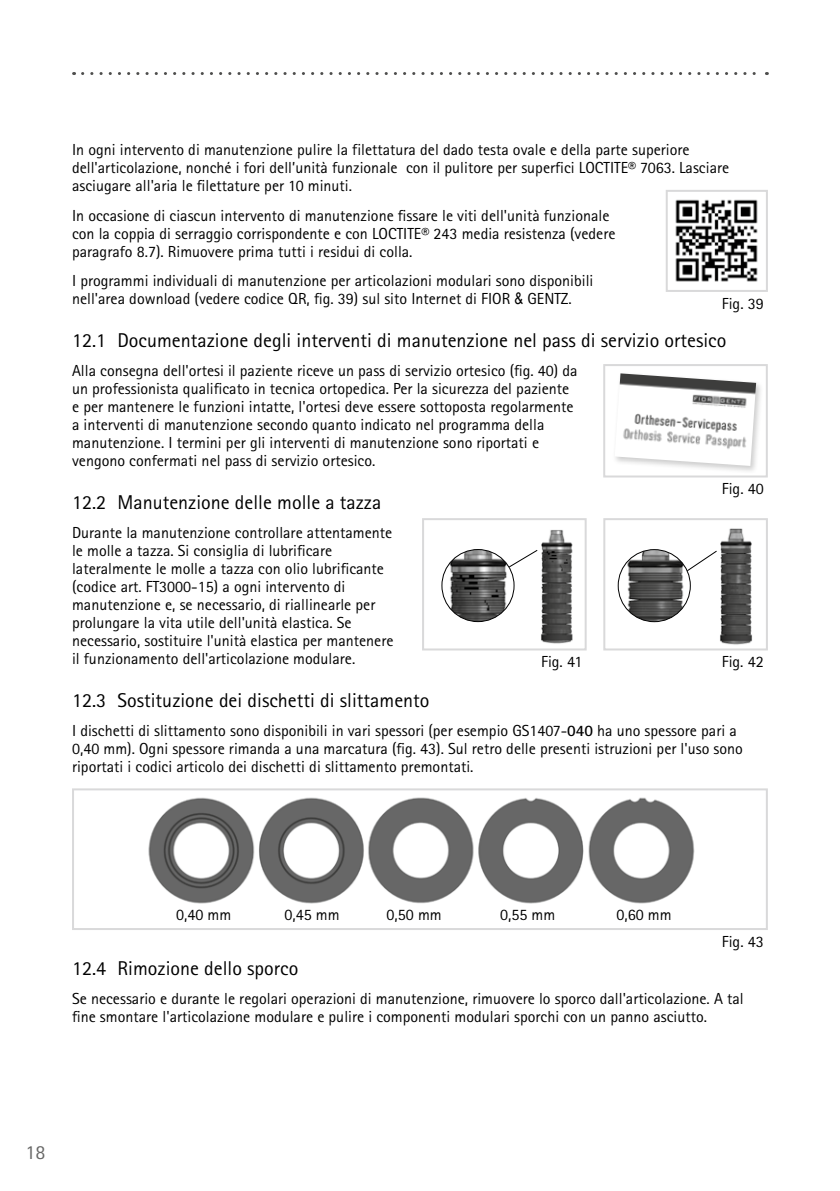
<style>
.page{position:relative;width:840px;height:1191px;background:#fff}
.page>*{position:absolute;margin:0;border:0;box-sizing:border-box;transform-origin:0 0}
.t1{font:20px "Rotis Sans Serif Pro";color:#000}
.t2{font:20px "Rotis Sans Serif Pro";color:#686867}
.t3{font:16px/18px "Rotis Sans Serif Pro";color:#000}
.s1{font-family:"Arial Narrow"}
.s2{font-weight:700}
</style>
<div class="page">
<svg style="left:82px;top:72px;width:685px;height:3px"></svg>
<img style="left:675px;top:199px;width:83px;height:83px">
<div style="left:665px;top:190px;width:102px;height:102px;border:2px solid #d9d9da"></div>
<div style="left:603px;top:364px;width:164px;height:113px;border:2px solid #d9d9da"></div>
<div style="left:612px;top:371px;width:151px;height:103px;background:#000;opacity:.2"></div>
<img style="left:614px;top:373px;width:141px;height:93px">
<img style="left:498px;top:530px;width:75px;height:114px">
<div style="left:422px;top:518px;width:164px;height:132px;border:2px solid #d9d9da"></div>
<img style="left:441px;top:549px;width:72px;height:72px;border-radius:36px">
<div style="left:441px;top:549px;width:73px;height:73px;border:1px solid #000;border-radius:50%"></div>
<svg style="left:507px;top:549px;width:31px;height:19px"></svg>
<img style="left:675px;top:528px;width:77px;height:117px">
<div style="left:603px;top:518px;width:164px;height:132px;border:2px solid #d9d9da"></div>
<img style="left:618px;top:549px;width:72px;height:72px;border-radius:36px">
<div style="left:617px;top:549px;width:73px;height:73px;border:1px solid #000;border-radius:50%"></div>
<svg style="left:685px;top:550px;width:32px;height:22px"></svg>
<div style="left:72px;top:788px;width:695px;height:142px;border:2px solid #d9d9da"></div>
<img style="left:148px;top:797px;width:547px;height:107px">
<p class="t3" style="left:72px;top:141px;width:658px">In ogni intervento di manutenzione pulire la filettatura del dado testa ovale e della parte superiore dell'articolazione, nonché i fori dell’unità funzionale con il pulitore per superfici LOCTITE® 7063. Lasciare asciugare all'aria le filettature per 10 minuti.</p>
<p class="t3" style="left:72px;top:206px;width:544px">In occasione di ciascun intervento di manutenzione fissare le viti dell'unità funzionale con la coppia di serraggio corrispondente e con LOCTITE® 243 media resistenza (vedere paragrafo 8.7). Rimuovere prima tutti i residui di colla.</p>
<p class="t3" style="left:72px;top:272px;width:522px">I programmi individuali di manutenzione per articolazioni modulari sono disponibili nell'area download (vedere codice QR, fig. 39) sul sito Internet di FIOR <span class="s1">&amp;</span> GENTZ.</p>
<p class="t1" style="left:72px;top:328px;width:655px">12.1 Documentazione degli interventi di manutenzione nel pass di servizio ortesico</p>
<p class="t3" style="left:72px;top:362px;width:507px">Alla consegna dell'ortesi il paziente riceve un pass di servizio ortesico (fig. 40) da un professionista qualificato in tecnica ortopedica. Per la sicurezza del paziente e per mantenere le funzioni intatte, l'ortesi deve essere sottoposta regolarmente a interventi di manutenzione secondo quanto indicato nel programma della manutenzione. I termini per gli interventi di manutenzione sono riportati e vengono confermati nel pass di servizio ortesico.</p>
<p class="t1" style="left:72px;top:490px;width:310px">12.2 Manutenzione delle molle a tazza</p>
<p class="t3" style="left:72px;top:524px;width:323px">Durante la manutenzione controllare attentamente le molle a tazza. Si consiglia di lubrificare lateralmente le molle a tazza con olio lubrificante (codice art. FT3000-15) a ogni intervento di manutenzione e, se necessario, di riallinearle per prolungare la vita utile dell'unità elastica. Se necessario, sostituire l'unità elastica per mantenere il funzionamento dell'articolazione modulare.</p>
<p class="t1" style="left:72px;top:688px;width:359px">12.3 Sostituzione dei dischetti di slittamento</p>
<p class="t3" style="left:72px;top:722px;width:672px">I dischetti di slittamento sono disponibili in vari spessori (per esempio GS1407-<span class="s2">040</span> ha uno spessore pari a<br>0,40 mm). Ogni spessore rimanda a una marcatura (fig. 43). Sul retro delle presenti istruzioni per l'uso sono riportati i codici articolo dei dischetti di slittamento premontati.</p>
<p class="t3" style="left:721px;top:294px;width:43px">Fig. 39</p>
<p class="t3" style="left:721px;top:480px;width:43px">Fig. 40</p>
<p class="t3" style="left:541px;top:653px;width:43px">Fig. 41</p>
<p class="t3" style="left:721px;top:653px;width:43px">Fig. 42</p>
<p class="t3" style="left:176px;top:906px;width:57px">0,40 mm</p>
<p class="t3" style="left:284px;top:906px;width:57px">0,45 mm</p>
<p class="t3" style="left:386px;top:906px;width:57px">0,50 mm</p>
<p class="t3" style="left:500px;top:906px;width:57px">0,55 mm</p>
<p class="t3" style="left:616px;top:906px;width:57px">0,60 mm</p>
<p class="t3" style="left:721px;top:932px;width:43px">Fig. 43</p>
<p class="t1" style="left:72px;top:956px;width:228px">12.4 Rimozione dello sporco</p>
<p class="t3" style="left:72px;top:990px;width:672px">Se necessario e durante le regolari operazioni di manutenzione, rimuovere lo sporco dall'articolazione. A tal fine smontare l'articolazione modulare e pulire i componenti modulari sporchi con un panno asciutto.</p>
<p class="t2" style="left:26px;top:1140px;width:22px">18</p>
</div>
